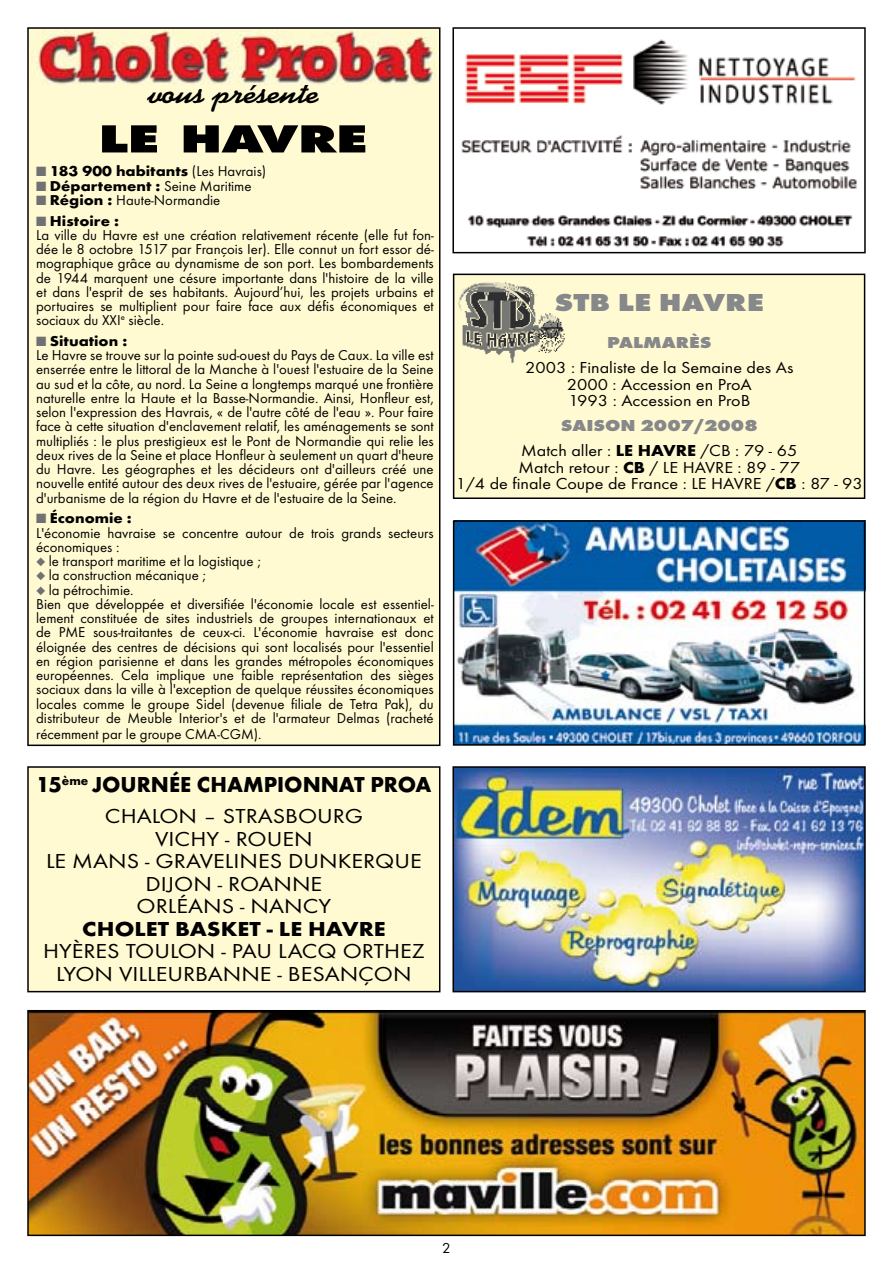
<style>
.page{position:relative;width:893px;height:1263px;background:#fff}
.page>*{position:absolute;margin:0;border:0;box-sizing:border-box;transform-origin:0 0}
.t1{font:800 36px "Futura";color:#000;scale:1.4 1}
.t2{font:700 30px "Kaufmann";color:#000;scale:1.15 1}
.t3{font:800 25.5px "Futura T";color:#87888a;scale:1.2 1}
.t4{font:700 22.5px "Futura T";color:#000}
.t5{font:21px/22.5px "Futura T";color:#000;text-align:center;scale:1.15 1}
.t6{font:700 21px "Futura T";color:#000;scale:1.15 1}
.t7{font:16.5px/16.5px "Futura T";color:#000;text-align:center;scale:1.1 1}
.t8{font:800 16.5px "Futura T";color:#87888a;scale:1.15 1}
.t9{font:15px "Futura T";color:#000}
.t10{font:14.85px/14.2px "Futura T";color:#000}
.t11{font:700 14.85px "Futura T";color:#000;scale:1.1 1}
.s1{color:#707173}
.s2{font-weight:400}
.s3{font-weight:700}
.s4{font-weight:800;color:#87888a}
</style>
<div class="page">
<img style="left:452px;top:766px;width:414px;height:226px">
<div style="left:27px;top:766px;width:413px;height:226px;background:#fffad1"></div>
<div style="left:453px;top:274px;width:412px;height:225px;background:#fffad1"></div>
<svg style="left:452px;top:27px;width:414px;height:226px"></svg>
<img style="left:27px;top:1010px;width:839px;height:226px">
<div style="left:27px;top:27px;width:413px;height:719px;background:#fffad1"></div>
<img style="left:32px;top:31px;width:405px;height:54px">
<img style="left:453px;top:520px;width:412px;height:226px">
<img style="left:457px;top:279px;width:110px;height:89px">
<h2 class="t2" style="left:148px;top:76px;width:150px">vous présente</h2>
<h1 class="t1" style="left:99px;top:117px;width:194px">LE HAVRE</h1>
<p class="t11" style="left:36px;top:163px;width:211px"><span class="s1">■</span> 183 900 habitants <span class="s2">(Les Havrais)</span></p>
<p class="t10" style="left:36px;top:178px;width:217px"><span class="s1">■</span> <span class="s3">Département :</span> Seine Maritime</p>
<p class="t10" style="left:36px;top:193px;width:186px"><span class="s1">■</span> <span class="s3">Région :</span> Haute-Normandie</p>
<p class="t10" style="left:36px;top:213px;width:399px"><span class="s1">■</span> <span class="s3">Histoire :<br></span>La ville du Havre est une création relativement récente (elle fut fon&shy;dée le 8 octobre 1517 par François Ier). Elle connut un fort essor dé&shy;mographique grâce au dynamisme de son port. Les bombardements de 1944 marquent une césure importante dans l'histoire de la ville et dans l'esprit de ses habitants. Aujourd’hui, les projets urbains et portuaires se multiplient pour faire face aux défis économiques et sociaux du XXI<sup>e</sup> siècle.</p>
<p class="t10" style="left:36px;top:334px;width:399px"><span class="s1">■</span> <span class="s3">Situation :<br></span>Le Havre se trouve sur la pointe sud-ouest du Pays de Caux. La ville est enserrée entre le littoral de la Manche à l'ouest l'estuaire de la Seine au sud et la côte, au nord. La Seine a longtemps marqué une frontière naturelle entre la Haute et la Basse-Normandie. Ainsi, Honfleur est, selon l'expression des Havrais, « de l'autre côté de l'eau ». Pour faire face à cette situation d'enclavement relatif, les aménagements se sont multipliés : le plus prestigieux est le Pont de Normandie qui relie les deux rives de la Seine et place Honfleur à seulement un quart d'heure du Havre. Les géographes et les décideurs ont d'ailleurs créé une nouvelle entité autour des deux rives de l'estuaire, gérée par l'agence d'urbanisme de la région du Havre et de l'estuaire de la Seine.</p>
<p class="t10" style="left:36px;top:511px;width:399px"><span class="s1">■</span> <span class="s3">Économie :<br></span>L'économie havraise se concentre autour de trois grands secteurs économiques :</p>
<p class="t10" style="left:36px;top:554px;width:226px"><span class="s1">◆</span> le transport maritime et la logistique ;</p>
<p class="t10" style="left:36px;top:568px;width:171px"><span class="s1">◆</span> la construction mécanique ;</p>
<p class="t10" style="left:36px;top:582px;width:399px"><span class="s1">◆</span> la pétrochimie.<br>Bien que développée et diversifiée l'économie locale est essentiel&shy;lement constituée de sites industriels de groupes internationaux et de PME sous-traitantes de ceux-ci. L'économie havraise est donc éloignée des centres de décisions qui sont localisés pour l'essentiel en région parisienne et dans les grandes métropoles économiques européennes. Cela implique une faible représentation des sièges sociaux dans la ville à l'exception de quelque réussites économiques locales comme le groupe Sidel (devenue filiale de Tetra Pak), du distributeur de Meuble Interior's et de l'armateur Delmas (racheté</p>
<p class="t10" style="left:36px;top:726px;width:227px">récemment par le groupe CMA-CGM).</p>
<h3 class="t4" style="left:36px;top:771px;width:397px">15<sup>ème</sup> JOURNÉE CHAMPIONNAT PROA</h3>
<h3 class="t5" style="left:46px;top:805px;width:328px">CHALON – STRASBOURG<br>VICHY - ROUEN<br>LE MANS - GRAVELINES DUNKERQUE<br>DIJON - ROANNE<br>ORLéANS - NANCY</h3>
<h3 class="t6" style="left:82px;top:916px;width:266px">CHOLET BASKET - LE HAVRE</h3>
<h3 class="t5" style="left:43px;top:940px;width:333px">HYèRES TOULON - PAU LACQ ORTHEZ<br>LYON VILLEURBANNE - BESANÇON</h3>
<h3 class="t3" style="left:554px;top:287px;width:176px">STB LE HAVRE</h3>
<p class="t8" style="left:607px;top:333px;width:92px">PALMARÈS</p>
<p class="t7" style="left:525px;top:359px;width:245px">2003 : Finaliste de la Semaine des As<br>2000 : Accession en ProA<br>1993 : Accession en ProB</p>
<p class="t7" style="left:521px;top:413px;width:252px;line-height:25px"><span class="s4">SAISON 2007/2008<br></span>Match aller : <span class="s3">LE HAVRE</span> /CB : 79 - 65</p>
<p class="t7" style="left:456px;top:459px;width:371px">Match retour : <span class="s3">CB</span> / LE HAVRE : 89 - 77<br>1/4 de finale Coupe de France : LE HAVRE /<span class="s3">CB</span> : 87 - 93</p>
<p class="t9" style="left:442px;top:1239px;width:10px">2</p>
</div>
